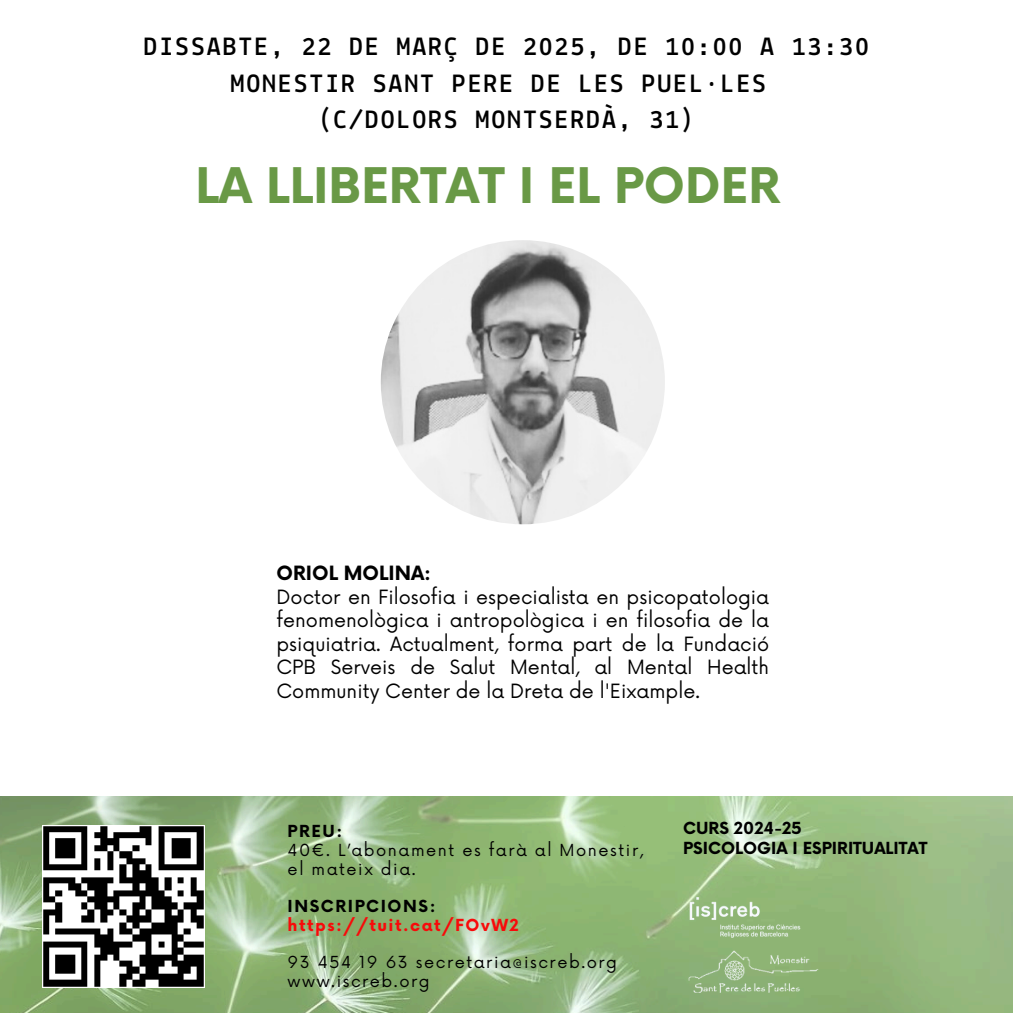
<style>
.page{position:relative;width:1013px;height:1013px;background:#fff}
.page>*{position:absolute;margin:0;border:0;box-sizing:border-box;transform-origin:0 0}
.t1{font:700 47.75px "Now";color:#699946}
.t2{font:700 26.5px/36.5px "Lekton";letter-spacing:.095em;color:#000;text-align:center}
.t3{font:19.12px/23.6px "Now";color:#000}
.t4{font:16.25px "Now";letter-spacing:.095em;color:#000}
.t5{font:700 16.25px/19.8px "Now";color:#000}
.t6{font:700 16.25px/18.8px "Now";letter-spacing:.095em;color:#f80a0a}
.s1{font-weight:700}
.s2{color:#000}
</style>
<div class="page">
<img style="left:0;top:796px;width:1012px;height:216px">
<img style="left:684px;top:892px;width:120px;height:51px">
<img style="left:684px;top:949px;width:135px;height:43px">
<img style="left:381px;top:240px;width:284px;height:284px;border-radius:50%">
<img style="left:42px;top:825px;width:162px;height:162px">
<p class="t2" style="left:144px;top:30px;width:726px">DISSABTE, 22 DE MARÇ DE 2025, DE 10:00 A 13:30<br>MONESTIR SANT PERE DE LES PUEL·LES<br>(C/DOLORS MONTSERDÀ, 31)</p>
<p class="t1" style="left:195px;top:160px;width:586px">LA LLIBERTAT I EL PODER</p>
<h5 class="t3" style="left:276px;top:561px;width:494px"><span class="s1">ORIOL MOLINA:<br></span>Doctor en Filosofia i especialista en psicopatologia fenomenològica i antropològica i en filosofia de la psiquiatria. Actualment, forma part de la Fundació CPB Serveis de Salut Mental, al Mental Health Community Center de la Dreta de l'Eixample.</h5>
<h2 class="t5" style="left:287px;top:822px;width:56px">PREU:</h2>
<h1 class="t4" style="left:287px;top:840px;width:357px">40€. L’abonament es farà al Monestir,</h1>
<p class="t4" style="left:287px;top:859px;width:129px">el mateix dia.</p>
<h3 class="t6" style="left:287px;top:897px;width:233px"><span class="s2">INSCRIPCIONS: </span>https://tuit.cat/FOvW2</h3>
<p class="t4" style="left:287px;top:953px;width:331px">93 454 19 63 secretaria@iscreb.org</p>
<p class="t4" style="left:287px;top:972px;width:144px">www.iscreb.org</p>
<p class="t5" style="left:683px;top:819px;width:246px">CURS 2024-25<br>PSICOLOGIA I ESPIRITUALITAT</p>
</div>
